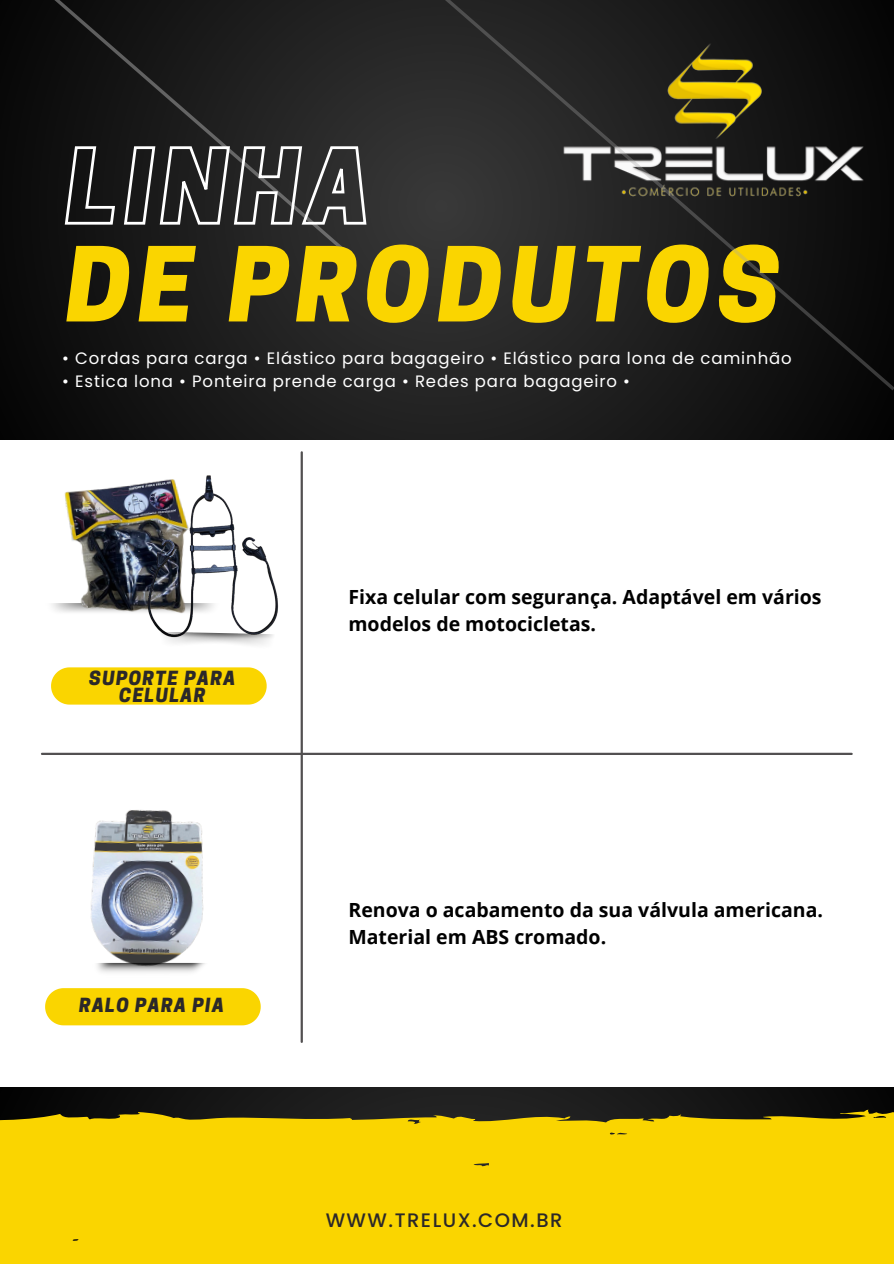
<style>
.page{position:relative;width:894px;height:1264px;background:#fff}
.page>*{position:absolute;margin:0;border:0;box-sizing:border-box;transform-origin:0 0}
.t1{font:italic 800 96.9px "Cooper Hewitt";letter-spacing:.075em;color:#fad500}
.t2{font:700 19.5px/27px "Open Sans";color:#000}
.t3{font:500 19.5px "Poppins";letter-spacing:.075em;color:#2b2829}
.t4{font:italic 800 18.3px/16.8px "Cooper Hewitt";letter-spacing:.075em;color:#2b2829;text-align:center}
.t5{font:16.5px "Poppins";letter-spacing:.055em;color:#fff}
</style>
<div class="page">
<div style="left:51px;top:667px;width:215px;height:37px;background:#fad500"></div>
<hr style="left:300px;top:452px;width:3px;height:589px;background:#525051">
<svg style="left:0;top:0;width:893px;height:440px;background:#1d1d1d"></svg>
<svg style="left:0;top:0;width:351px;height:257px;background:#181818"></svg>
<svg style="left:63px;top:144px;width:305px;height:82px;background:#474747"></svg>
<svg style="left:441px;top:0;width:452px;height:392px;background:#262522"></svg>
<img style="left:59px;top:484px;width:74px;height:130px">
<svg style="left:0;top:1087px;width:893px;height:22px;background:#151515"></svg>
<div style="left:0;top:1109px;width:893px;height:154px;background:#fad500"></div>
<hr style="left:42px;top:752px;width:809px;height:3px;background:#525051">
<img style="left:41px;top:752px;width:238px;height:274px">
<img style="left:92px;top:959px;width:118px;height:18px">
<img style="left:133px;top:475px;width:146px;height:165px">
<p class="t1" style="left:66px;top:249px;width:715px">DE PRODUTOS</p>
<p class="t5" style="left:62px;top:347px;width:730px">• Cordas para carga • Elástico para bagageiro • Elástico para lona de caminhão</p>
<h1 class="t5" style="left:62px;top:369px;width:569px">• Estica lona • Ponteira prende carga • Redes para bagageiro •</h1>
<h1 class="t4" style="left:89px;top:672px;width:147px">SUPORTE PARA<br>CELULAR</h1>
<p class="t4" style="left:79px;top:999px;width:146px">RALO PARA PIA</p>
<p class="t2" style="left:348px;top:583px;width:474px">Fixa celular com segurança. Adaptável em vários modelos de motocicletas.</p>
<p class="t2" style="left:348px;top:895px;width:476px">Renova o acabamento da sua válvula americana.<br>Material em ABS cromado.</p>
<p class="t3" style="left:325px;top:1206px;width:238px">WWW.TRELUX.COM.BR</p>
</div>
